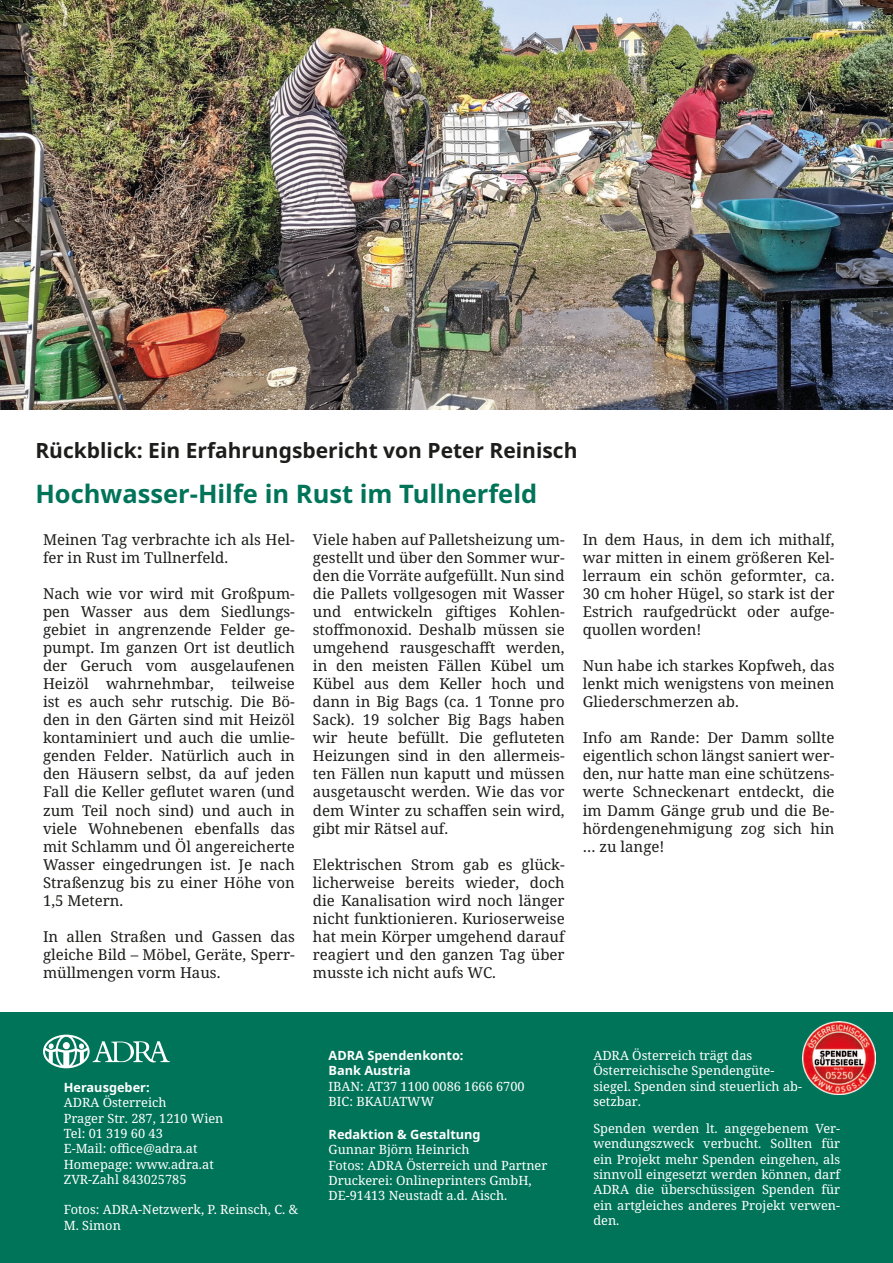
<style>
.page{position:relative;width:893px;height:1263px;background:#fff}
.page>*{position:absolute;margin:0;border:0;box-sizing:border-box;transform-origin:0 0}
.t1{font:700 25.5px "Noto Sans";color:#007459}
.t2{font:700 21px "Noto Sans";color:#1d1d1b}
.t3{font:15px/18px "Noto Serif";color:#1d1d1b;text-align:justify}
.t4{font:12.75px/15.3px "Noto Serif";color:#fff}
.t5{font:700 12.75px/15.3px "Noto Sans";color:#fff}
</style>
<div class="page">
<img style="left:0;top:0;width:893px;height:409px">
<div style="left:0;top:1012px;width:893px;height:251px;background:#007459"></div>
<svg style="left:43px;top:1034px;width:127px;height:34px"></svg>
<img style="left:802px;top:1021px;width:74px;height:73px">
<h2 class="t2" style="left:35px;top:436px;width:544px">Rückblick: Ein Erfahrungsbericht von Peter Reinisch</h2>
<h1 class="t1" style="left:35px;top:484px;width:503px">Hochwasser-Hilfe in Rust im Tullnerfeld</h1>
<p class="t3" style="left:43px;top:532px;width:253px">Meinen Tag verbrachte ich als Hel&shy;fer in Rust im Tullnerfeld.</p>
<p class="t3" style="left:43px;top:586px;width:253px">Nach wie vor wird mit Großpum&shy;pen Wasser aus dem Siedlungs&shy;gebiet in angrenzende Felder ge&shy;pumpt. Im ganzen Ort ist deutlich der Geruch vom ausgelaufenen Heizöl wahrnehmbar, teilweise ist es auch sehr rutschig. Die Bö&shy;den in den Gärten sind mit Heizöl kontaminiert und auch die umlie&shy;genden Felder. Natürlich auch in den Häusern selbst, da auf jeden Fall die Keller geflutet waren (und zum Teil noch sind) und auch in viele Wohnebenen ebenfalls das mit Schlamm und Öl angereicherte Wasser eingedrungen ist. Je nach Straßenzug bis zu einer Höhe von 1,5 Metern.</p>
<p class="t3" style="left:43px;top:928px;width:253px">In allen Straßen und Gassen das gleiche Bild – Möbel, Geräte, Sperr&shy;müllmengen vorm Haus.</p>
<p class="t3" style="left:313px;top:532px;width:253px">Viele haben auf Palletsheizung um&shy;gestellt und über den Sommer wur&shy;den die Vorräte aufgefüllt. Nun sind die Pallets vollgesogen mit Wasser und entwickeln giftiges Kohlen&shy;stoffmonoxid. Deshalb müssen sie umgehend rausgeschafft werden, in den meisten Fällen Kübel um Kübel aus dem Keller hoch und dann in Big Bags (ca. 1 Tonne pro Sack). 19 solcher Big Bags haben wir heute befüllt. Die gefluteten Heizungen sind in den allermeis&shy;ten Fällen nun kaputt und müssen ausgetauscht werden. Wie das vor dem Winter zu schaffen sein wird, gibt mir Rätsel auf.</p>
<p class="t3" style="left:313px;top:856px;width:253px">Elektrischen Strom gab es glück&shy;licherweise bereits wieder, doch die Kanalisation wird noch länger nicht funktionieren. Kurioserweise hat mein Körper umgehend darauf reagiert und den ganzen Tag über musste ich nicht aufs WC.</p>
<p class="t3" style="left:583px;top:532px;width:253px">In dem Haus, in dem ich mithalf, war mitten in einem größeren Kel&shy;lerraum ein schön geformter, ca.<br>30 cm hoher Hügel, so stark ist der Estrich raufgedrückt oder aufge&shy;quollen worden!</p>
<p class="t3" style="left:583px;top:658px;width:253px">Nun habe ich starkes Kopfweh, das lenkt mich wenigstens von meinen Gliederschmerzen ab.</p>
<p class="t3" style="left:583px;top:730px;width:253px">Info am Rande: Der Damm sollte eigentlich schon längst saniert wer&shy;den, nur hatte man eine schützens&shy;werte Schneckenart entdeckt, die im Damm Gänge grub und die Be&shy;hördengenehmigung zog sich hin … zu lange!</p>
<p class="t5" style="left:64px;top:1080px;width:87px">Herausgeber:</p>
<p class="t4" style="left:64px;top:1096px;width:161px">ADRA Österreich<br>Prager Str. 287, 1210 Wien<br>Tel: 01 319 60 43<br>E-Mail: ofÏce@adra.at<br>Homepage: www.adra.at<br>ZVR-Zahl 843025785</p>
<p class="t4" style="left:64px;top:1203px;width:236px">Fotos: ADRA-Netzwerk, P. Reinsch, C. &amp;<br>M. Simon</p>
<p class="t5" style="left:329px;top:1049px;width:136px">ADRA Spendenkonto:<br>Bank Austria</p>
<p class="t4" style="left:329px;top:1079px;width:198px">IBAN: AT37 1100 0086 1666 6700<br>BIC: BKAUATWW</p>
<p class="t5" style="left:329px;top:1127px;width:154px">Redaktion &amp; Gestaltung</p>
<p class="t4" style="left:329px;top:1143px;width:220px">Gunnar Björn Heinrich<br>Fotos: ADRA Österreich und Partner<br>Druckerei: Onlineprinters GmbH,<br>DE-91413 Neustadt a.d. Aisch.</p>
<p class="t4" style="left:593px;top:1049px;width:210px">ADRA Österreich trägt das<br>Österreichische Spendengüte&shy;siegel. Spenden sind steuerlich ab&shy;setzbar.</p>
<p class="t4" style="left:593px;top:1122px;width:248px;text-align:justify">Spenden werden lt. angegebenem Ver&shy;wendungszweck verbucht. Sollten für ein Projekt mehr Spenden eingehen, als sinnvoll eingesetzt werden können, darf ADRA die überschüssigen Spenden für ein artgleiches anderes Projekt verwen&shy;den.</p>
</div>
